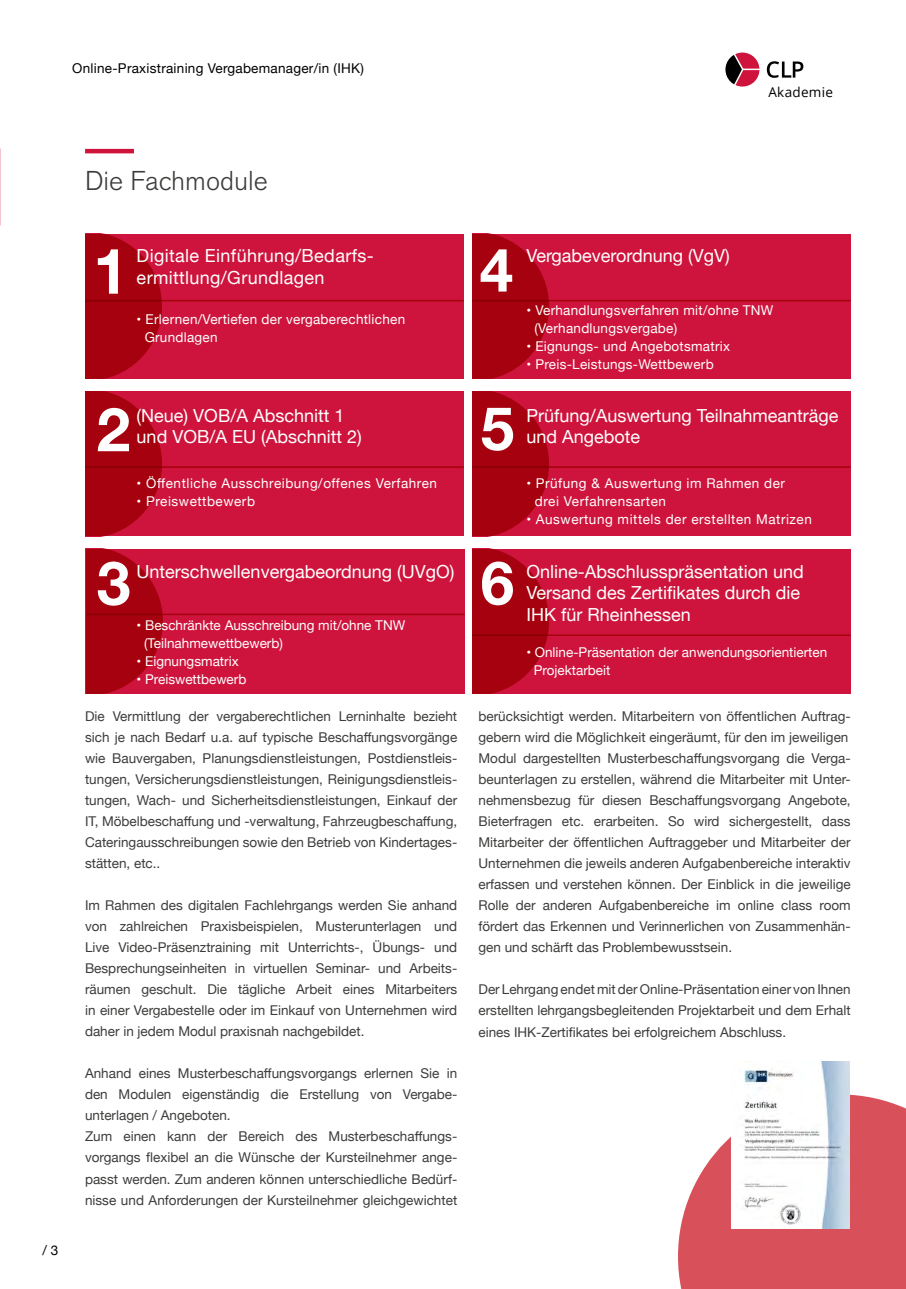
<style>
.page{position:relative;width:906px;height:1289px;background:#fff}
.page>*{position:absolute;margin:0;border:0;box-sizing:border-box;transform-origin:0 0}
.t1{font:300 27px "Akzidenz Grotesk BE";color:#3c3c3b}
.t2{font:18px/21.6px "Helvetica Neue";color:#fff}
.t3{font:18px/21.6px "Helvetica Neue";letter-spacing:.02em;color:#fff}
.t4{font:13.5px/21px "Helvetica Neue";color:#3c3c3b;text-align:justify}
.t5{font:13.5px/18px "Helvetica Neue";letter-spacing:.02em;color:#fff}
.t6{font:13.5px/18px "Helvetica Neue";color:#fff}
.t7{font:13.5px/18px "Helvetica Neue";letter-spacing:.04em;color:#fff}
.t8{font:13.5px "Helvetica Neue";letter-spacing:.02em;color:#000}
.t9{font:13.5px "Open Sans";letter-spacing:.02em;color:#000}
</style>
<div class="page">
<svg style="left:767px;top:61px;width:36px;height:17px"></svg>
<div style="left:724px;top:51px;width:37px;height:37px;border:2px solid #fff;border-radius:50%"></div>
<svg style="left:725px;top:52px;width:35px;height:36px"></svg>
<svg style="left:678px;top:1094px;width:228px;height:194px"></svg>
<div style="left:85px;top:391px;width:378px;height:145px;background:#ce143c"></div>
<div style="left:86px;top:549px;width:378px;height:144px;background:#ce143c"></div>
<div style="left:472px;top:234px;width:378px;height:144px;background:#ce143c"></div>
<div style="left:472px;top:391px;width:378px;height:145px;background:#ce143c"></div>
<div style="left:472px;top:549px;width:378px;height:144px;background:#ce143c"></div>
<div style="left:85px;top:234px;width:378px;height:144px;background:#ce143c"></div>
<hr style="left:85px;top:149px;width:49px;height:4px;background:#ce143c">
<svg style="left:85px;top:234px;width:77px;height:144px"></svg>
<svg style="left:85px;top:391px;width:77px;height:145px"></svg>
<svg style="left:86px;top:549px;width:77px;height:144px"></svg>
<svg style="left:472px;top:234px;width:77px;height:144px"></svg>
<svg style="left:472px;top:391px;width:77px;height:145px"></svg>
<svg style="left:472px;top:549px;width:77px;height:144px"></svg>
<hr style="left:85px;top:300px;width:378px;height:1px;background:#ce143c">
<hr style="left:85px;top:466px;width:378px;height:2px;background:#ce143c">
<hr style="left:86px;top:613px;width:379px;height:2px;background:#ce143c">
<hr style="left:472px;top:300px;width:378px;height:1px;background:#ce143c">
<hr style="left:472px;top:466px;width:378px;height:2px;background:#ce143c">
<hr style="left:472px;top:634px;width:378px;height:2px;background:#ce143c">
<img style="left:731px;top:1061px;width:118px;height:167px">
<p class="t8" style="left:72px;top:58px;width:293px">Online-Praxistraining Vergabemanager/in (IHK)</p>
<p class="t9" style="left:768px;top:83px;width:66px">Akademie</p>
<p class="t8" style="left:43px;top:1240px;width:17px">/ 3</p>
<h1 class="t1" style="left:85px;top:166px;width:184px">Die Fachmodule</h1>
<h2 class="t3" style="left:137px;top:246px;width:239px">Digitale Einführung/Bedarfs&shy;ermittlung/Grundlagen</h2>
<p class="t5" style="left:145px;top:311px;width:262px;text-indent:-8px">• Erlernen/Vertiefen der vergaberechtlichen<br>Grundlagen</p>
<h2 class="t2" style="left:137px;top:405px;width:227px">(Neue) VOB/A Abschnitt 1 und VOB/A EU (Abschnitt 2)</h2>
<p class="t7" style="left:137px;top:475px;width:302px">• Öffentliche Ausschreibung/offenes Verfahren</p>
<p class="t7" style="left:137px;top:493px;width:120px">• Preiswettbewerb</p>
<h2 class="t2" style="left:526px;top:246px;width:205px">Vergabeverordnung (VgV)</h2>
<p class="t5" style="left:534px;top:302px;width:240px;text-indent:-8px">• Verhandlungsverfahren mit/ohne TNW (Verhandlungsvergabe)</p>
<p class="t5" style="left:526px;top:338px;width:205px">• Eignungs- und Angebotsmatrix</p>
<p class="t5" style="left:526px;top:356px;width:189px">• Preis-Leistungs-Wettbewerb</p>
<h2 class="t2" style="left:526px;top:405px;width:314px">Prüfung/Auswertung Teilnahmeanträge und Angebote</h2>
<p class="t7" style="left:535px;top:475px;width:252px;text-indent:-9px">• Prüfung &amp; Auswertung im Rahmen der drei Verfahrensarten</p>
<p class="t7" style="left:526px;top:511px;width:287px">• Auswertung mittels der erstellten Matrizen</p>
<h2 class="t2" style="left:137px;top:561px;width:319px">Unterschwellenvergabeordnung (UVgO)</h2>
<p class="t6" style="left:144px;top:617px;width:263px;text-indent:-8px">• Beschränkte Ausschreibung mit/ohne TNW (Teilnahmewettbewerb)</p>
<p class="t6" style="left:137px;top:653px;width:103px">• Eignungsmatrix</p>
<p class="t6" style="left:137px;top:671px;width:111px">• Preiswettbewerb</p>
<h2 class="t2" style="left:526px;top:561px;width:279px">Online-Abschlusspräsentation und<br>Versand des Zertifikates durch die<br>IHK für Rheinhessen</h2>
<p class="t6" style="left:534px;top:644px;width:295px;text-indent:-8px">• Online-Präsentation der anwendungsorientierten<br>Projektarbeit</p>
<p class="t4" style="left:85px;top:706px;width:374px">Die Vermittlung der vergaberechtlichen Lerninhalte bezieht sich je nach Bedarf u.a. auf typische Beschaffungsvorgänge wie Bauvergaben, Planungsdienstleistungen, Postdienstleis&shy;tungen, Versicherungsdienstleistungen, Reinigungsdienstleis&shy;tungen, Wach- und Sicherheitsdienstleistungen, Einkauf der IT, Möbelbeschaffung und -verwaltung, Fahrzeugbeschaffung, Cateringausschreibungen sowie den Betrieb von Kindertages&shy;stätten, etc..</p>
<p class="t4" style="left:85px;top:895px;width:374px">Im Rahmen des digitalen Fachlehrgangs werden Sie anhand von zahlreichen Praxisbeispielen, Musterunterlagen und Live Video-Präsenztraining mit Unterrichts-, Übungs- und Besprechungseinheiten in virtuellen Seminar- und Arbeits&shy;räumen geschult. Die tägliche Arbeit eines Mitarbeiters in einer Vergabestelle oder im Einkauf von Unternehmen wird daher in jedem Modul praxisnah nachgebildet.</p>
<p class="t4" style="left:85px;top:1063px;width:374px;text-align:left">Anhand eines Musterbeschaffungsvorgangs erlernen Sie in den Modulen eigenständig die Erstellung von Vergabe&shy;unterlagen / Angeboten.<br>Zum einen kann der Bereich des Musterbeschaffungs&shy;vorgangs flexibel an die Wünsche der Kursteilnehmer ange&shy;passt werden. Zum anderen können unterschiedliche Bedürf&shy;nisse und Anforderungen der Kursteilnehmer gleichgewichtet</p>
<p class="t4" style="left:478px;top:706px;width:374px;text-align:left">berücksichtigt werden. Mitarbeitern von öffentlichen Auftrag&shy;gebern wird die Möglichkeit eingeräumt, für den im jeweiligen Modul dargestellten Musterbeschaffungsvorgang die Verga&shy;beunterlagen zu erstellen, während die Mitarbeiter mit Unter&shy;nehmensbezug für diesen Beschaffungsvorgang Angebote, Bieterfragen etc. erarbeiten. So wird sichergestellt, dass Mitarbeiter der öffentlichen Auftraggeber und Mitarbeiter der Unternehmen die jeweils anderen Aufgabenbereiche interaktiv erfassen und verstehen können. Der Einblick in die jeweilige Rolle der anderen Aufgabenbereiche im online class room fördert das Erkennen und Verinnerlichen von Zusammenhän&shy;gen und schärft das Problembewusstsein.</p>
<p class="t4" style="left:478px;top:979px;width:374px">Der Lehrgang endet mit der Online-Präsentation einer von Ihnen erstellten lehrgangsbegleitenden Projektarbeit und dem Erhalt eines IHK-Zertifikates bei erfolgreichem Abschluss.</p>
</div>
